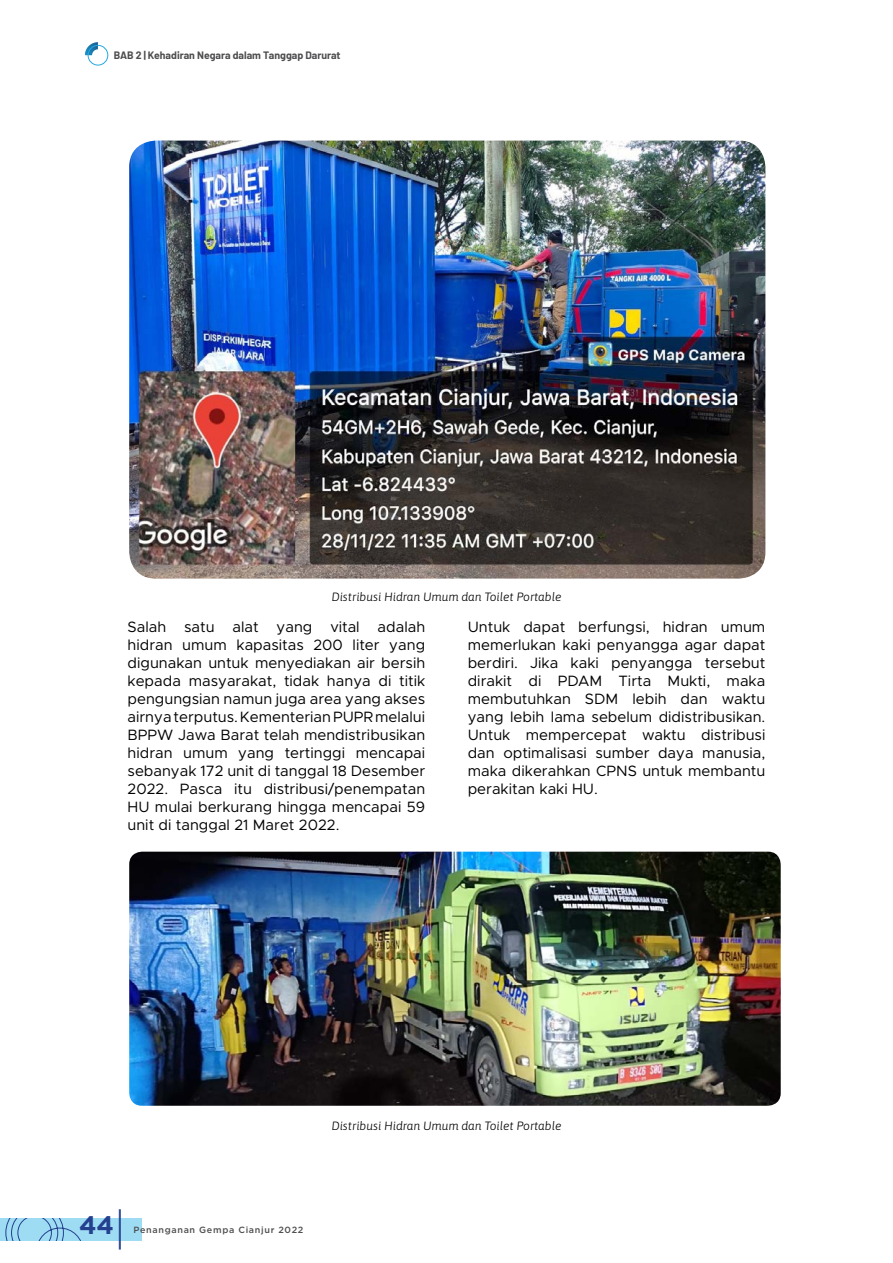
<style>
.page{position:relative;width:893px;height:1263px;background:#fff}
.page>*{position:absolute;margin:0;border:0;box-sizing:border-box;transform-origin:0 0}
.t1{font:700 25.35px "Gotham";color:#25408f}
.t2{font:15px/18px "Metropolis";color:#000;text-align:justify}
.t3{font:italic 300 12px "Asap";color:#000}
.t4{font:700 10.5px "Barlow";color:#4d4d4f}
.t5{font:500 9px "Gotham";letter-spacing:.075em;color:#4d4d4f}
.s1{font-weight:300;font-size:43.5px}
</style>
<div class="page">
<div style="left:0;top:1218px;width:141px;height:23px;background:#9edcf4"></div>
<svg style="left:5px;top:1218px;width:76px;height:23px"></svg>
<svg style="left:85px;top:42px;width:13px;height:13px"></svg>
<div style="left:88px;top:45px;width:20px;height:20px;border:1px solid #26a8e0;border-radius:50%"></div>
<img style="left:129px;top:141px;width:636px;height:438px">
<img style="left:129px;top:852px;width:652px;height:254px">
<p class="t4" style="left:114px;top:49px;width:228px">BAB 2 | Kehadiran Negara dalam Tanggap Darurat</p>
<p class="t3" style="left:331px;top:589px;width:232px">Distribusi Hidran Umum dan Toilet Portable</p>
<p class="t2" style="left:128px;top:617px;width:299px">Salah satu alat yang vital adalah hidran umum kapasitas 200 liter yang digunakan untuk menyediakan air bersih kepada masyarakat, tidak hanya di titik pengungsian namun juga area yang akses airnya terputus. Kementerian PUPR melalui BPPW Jawa Barat telah mendistribusikan hidran umum yang tertinggi mencapai sebanyak 172 unit di tanggal 18 Desember 2022. Pasca itu distribusi/penempatan HU mulai berkurang hingga mencapai 59 unit di tanggal 21 Maret 2022.</p>
<p class="t2" style="left:468px;top:617px;width:299px">Untuk dapat berfungsi, hidran umum memerlukan kaki penyangga agar dapat berdiri. Jika kaki penyangga tersebut dirakit di PDAM Tirta Mukti, maka membutuhkan SDM lebih dan waktu yang lebih lama sebelum didistribusikan.<br>Untuk mempercepat waktu distribusi dan optimalisasi sumber daya manusia, maka dikerahkan CPNS untuk membantu perakitan kaki HU.</p>
<p class="t3" style="left:331px;top:1117px;width:232px">Distribusi Hidran Umum dan Toilet Portable</p>
<h1 class="t1" style="left:79px;top:1208px;width:49px">44<span class="s1">|</span></h1>
<p class="t5" style="left:134px;top:1224px;width:171px">Penanganan Gempa Cianjur 2022</p>
</div>
